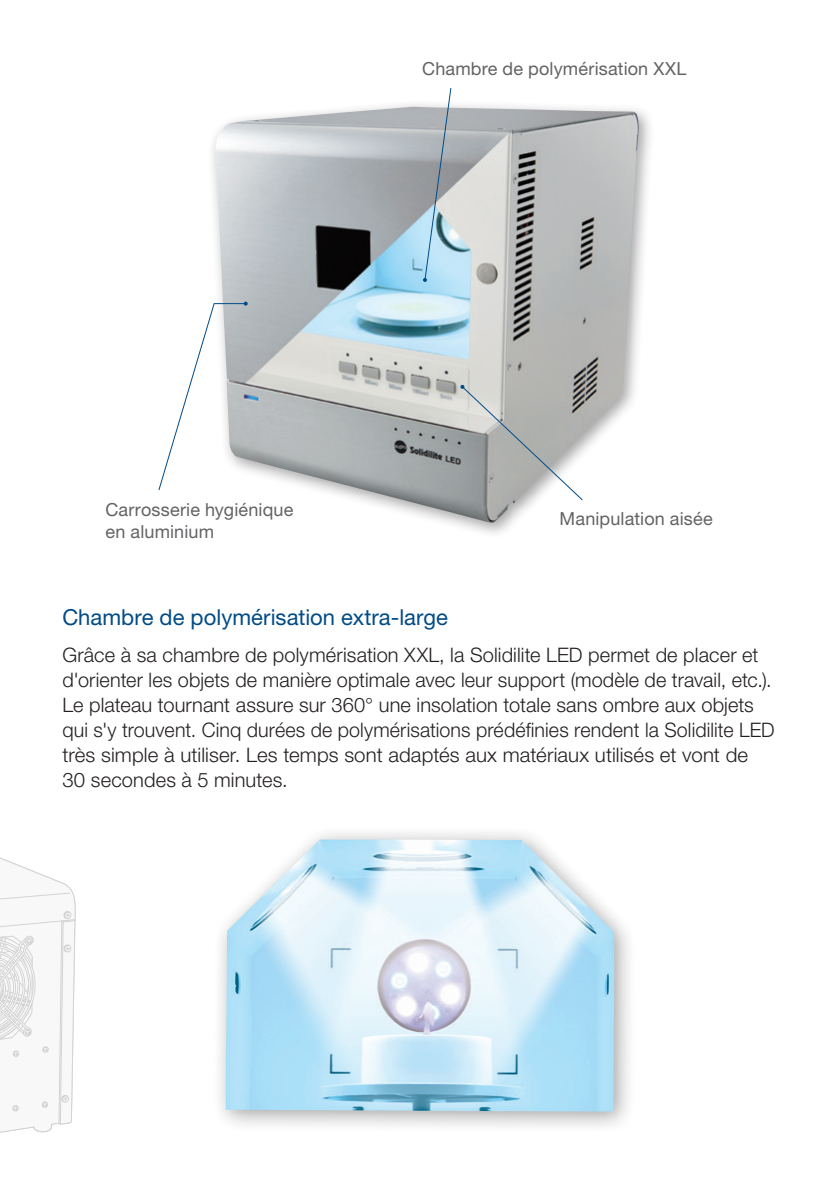
<style>
.page{position:relative;width:840px;height:1191px;background:#fff}
.page>*{position:absolute;margin:0;border:0;box-sizing:border-box;transform-origin:0 0}
.t1{font:22px "Helvetica Neue LT Pro";color:#004b87}
.t2{font:300 20px/25px "Helvetica Neue LT Pro";letter-spacing:.005em;color:#231f20}
.t3{font:18px/22px "Helvetica Neue LT Pro";letter-spacing:.01em;color:#636366}
</style>
<div class="page">
<svg style="left:0;top:857px;width:76px;height:276px"></svg>
<div style="left:211px;top:824px;width:425px;height:310px;background:#231f20;opacity:.4"></div>
<img style="left:226px;top:839px;width:388px;height:272px">
<div style="left:207px;top:98px;width:448px;height:441px;background:#231f20;opacity:.4"></div>
<img style="left:214px;top:107px;width:425px;height:416px">
<svg style="left:423px;top:88px;width:29px;height:194px;background:#aebfc9"></svg>
<svg style="left:158px;top:302px;width:89px;height:189px"></svg>
<svg style="left:460px;top:384px;width:123px;height:117px;background:#b5b7b6"></svg>
<p class="t3" style="left:422px;top:57px;width:265px">Chambre de polymérisation XXL</p>
<p class="t3" style="left:105px;top:498px;width:189px">Carrosserie hygiénique en aluminium</p>
<p class="t3" style="left:559px;top:507px;width:155px">Manipulation aisée</p>
<p class="t1" style="left:62px;top:604px;width:387px">Chambre de polymérisation extra-large</p>
<p class="t2" style="left:62px;top:641px;width:713px">Grâce à sa chambre de polymérisation XXL, la Solidilite LED permet de placer et d'orienter les objets de manière optimale avec leur support (modèle de travail, etc.).<br>Le plateau tournant assure sur 360° une insolation totale sans ombre aux objets qui s'y trouvent. Cinq durées de polymérisations prédéfinies rendent la Solidilite LED très simple à utiliser. Les temps sont adaptés aux matériaux utilisés et vont de 30 secondes à 5 minutes.</p>
</div>
